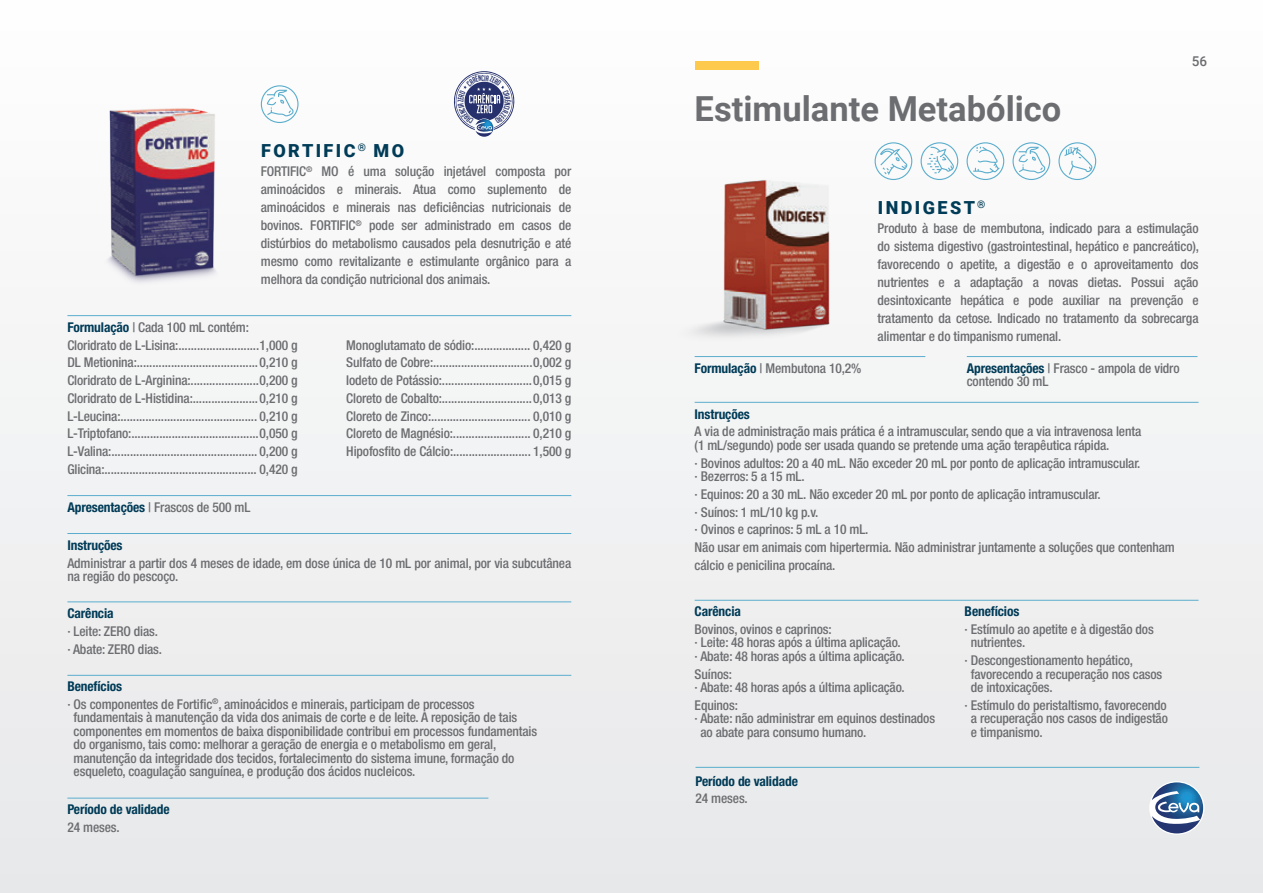
<style>
.page{position:relative;width:1263px;height:893px;background:#f1f2f3}
.page>*{position:absolute;margin:0;border:0;box-sizing:border-box;transform-origin:0 0}
.t1{font:700 34.5px "Roboto";color:#6c6d70}
.t2{font:900 18px "Roboto";letter-spacing:.135em;color:#003b57}
.t3{font:500 condensed 13.5px/17.7px "Helvetica Neue LT Std";letter-spacing:-.01em;color:#6c6d70}
.t4{font:700 condensed 13.5px "Helvetica Neue LT Std";letter-spacing:-.01em;color:#003b57}
.t5{font:500 13.5px "Roboto";color:#6c6d70}
.s1{font-weight:700;color:#003b57}
</style>
<div class="page">
<svg style="left:1149px;top:781px;width:55px;height:54px"></svg>
<svg style="left:1152px;top:782px;width:51px;height:51px"></svg>
<img style="left:58px;top:87px;width:203px;height:195px">
<hr style="left:67px;top:315px;width:504px;height:1px;background:#5aadcd">
<hr style="left:67px;top:495px;width:504px;height:1px;background:#5aadcd">
<hr style="left:67px;top:533px;width:504px;height:1px;background:#5aadcd">
<hr style="left:67px;top:798px;width:421px;height:1px;background:#5aadcd">
<hr style="left:67px;top:675px;width:504px;height:1px;background:#5aadcd">
<hr style="left:67px;top:601px;width:504px;height:1px;background:#5aadcd">
<svg style="left:261px;top:85px;width:37px;height:38px"></svg>
<div style="left:695px;top:62px;width:63px;height:8px;background:#feca4d"></div>
<img style="left:694px;top:163px;width:181px;height:194px">
<hr style="left:695px;top:356px;width:230px;height:1px;background:#5aadcd">
<hr style="left:695px;top:402px;width:503px;height:1px;background:#5aadcd">
<hr style="left:695px;top:600px;width:503px;height:1px;background:#5aadcd">
<hr style="left:967px;top:356px;width:230px;height:1px;background:#5aadcd">
<svg style="left:1012px;top:142px;width:38px;height:38px"></svg>
<svg style="left:966px;top:142px;width:38px;height:38px"></svg>
<svg style="left:920px;top:142px;width:38px;height:38px"></svg>
<svg style="left:875px;top:142px;width:37px;height:38px"></svg>
<svg style="left:1058px;top:142px;width:38px;height:38px"></svg>
<hr style="left:695px;top:767px;width:504px;height:1px;background:#5aadcd">
<svg style="left:453px;top:71px;width:62px;height:66px"></svg>
<h2 class="t2" style="left:261px;top:138px;width:145px">FORTIFIC<sup>®</sup> MO</h2>
<p class="t3" style="left:261px;top:162px;width:312px;text-align:justify">FORTIFIC<sup>®</sup> MO é uma solução injetável composta por aminoácidos e minerais. Atua como suplemento de aminoácidos e minerais nas deficiências nutricionais de bovinos. FORTIFIC<sup>®</sup> pode ser administrado em casos de distúrbios do metabolismo causados pela desnutrição e até mesmo como revitalizante e estimulante orgânico para a melhora da condição nutricional dos animais.</p>
<p class="t3" style="left:67px;top:318px;width:232px"><span class="s1">Formulação</span> | Cada 100 mL contém:<br>Cloridrato de L-Lisina:..........................1,000 g DL Metionina:.......................................0,210 g Cloridrato de L-Arginina:......................0,200 g Cloridrato de L-Histidina:.....................0,210 g L-Leucina:............................................ 0,210 g L-Triptofano:.........................................0,050 g L-Valina:............................................... 0,200 g Glicina:................................................. 0,420 g</p>
<p class="t3" style="left:67px;top:498px;width:184px"><span class="s1">Apresentações</span> | Frascos de 500 mL</p>
<p class="t3" style="left:346px;top:336px;width:227px;text-align:justify">Monoglutamato de sódio:.................. 0,420 g Sulfato de Cobre:................................0,002 g Iodeto de Potássio:.............................0,015 g Cloreto de Cobalto:.............................0,013 g Cloreto de Zinco:................................ 0,010 g Cloreto de Magnésio:......................... 0,210 g Hipofosfito de Cálcio:......................... 1,500 g</p>
<p class="t4" style="left:67px;top:537px;width:57px">Instruções</p>
<p class="t3" style="left:67px;top:556px;width:505px;line-height:13.5px">Administrar a partir dos 4 meses de idade, em dose única de 10 mL por animal, por via subcutânea na região do pescoço.</p>
<p class="t4" style="left:67px;top:605px;width:48px">Carência</p>
<p class="t3" style="left:67px;top:622px;width:96px">· Leite: ZERO dias. · Abate: ZERO dias.</p>
<p class="t3" style="left:67px;top:677px;width:409px"><span class="s1">Benefícios<br></span>· Os componentes de Fortific<sup>®</sup>, aminoácidos e minerais, participam de processos</p>
<p class="t3" style="left:74px;top:711px;width:465px;line-height:13.5px">fundamentais à manutenção da vida dos animais de corte e de leite. A reposição de tais componentes em momentos de baixa disponibilidade contribui em processos fundamentais do organismo, tais como: melhorar a geração de energia e o metabolismo em geral, manutenção da integridade dos tecidos, fortalecimento do sistema imune, formação do esqueleto, coagulação sanguínea, e produção dos ácidos nucleicos.</p>
<p class="t4" style="left:67px;top:801px;width:104px">Período de validade</p>
<p class="t3" style="left:67px;top:818px;width:54px">24 meses.</p>
<h1 class="t1" style="left:695px;top:85px;width:368px">Estimulante Metabólico</h1>
<p class="t5" style="left:1192px;top:51px;width:17px">56</p>
<h2 class="t2" style="left:878px;top:195px;width:109px">INDIGEST<sup>®</sup></h2>
<p class="t3" style="left:878px;top:219px;width:323px;text-align:justify">Produto à base de membutona, indicado para a estimulação do sistema digestivo (gastrointestinal, hepático e pancreático), favorecendo o apetite, a digestão e o aproveitamento dos nutrientes e a adaptação a novas dietas. Possui ação desintoxicante hepática e pode auxiliar na prevenção e tratamento da cetose. Indicado no tratamento da sobrecarga alimentar e do timpanismo rumenal.</p>
<p class="t3" style="left:695px;top:359px;width:168px"><span class="s1">Formulação</span> | Membutona 10,2%</p>
<p class="t4" style="left:695px;top:406px;width:57px">Instruções</p>
<p class="t3" style="left:695px;top:425px;width:448px;line-height:13.5px">A via de administração mais prática é a intramuscular, sendo que a via intravenosa lenta (1 mL/segundo) pode ser usada quando se pretende uma ação terapêutica rápida.</p>
<p class="t3" style="left:695px;top:456px;width:447px;line-height:13.5px">· Bovinos adultos: 20 a 40 mL. Não exceder 20 mL por ponto de aplicação intramuscular. · Bezerros: 5 a 15 mL.</p>
<p class="t3" style="left:695px;top:485px;width:482px">· Equinos: 20 a 30 mL. Não exceder 20 mL por ponto de aplicação intramuscular.<br>· Suínos: 1 mL/10 kg p.v.<br>· Ovinos e caprinos: 5 mL a 10 mL.<br>Não usar em animais com hipertermia. Não administrar juntamente a soluções que contenham cálcio e penicilina procaína.</p>
<p class="t4" style="left:965px;top:603px;width:56px">Benefícios</p>
<p class="t3" style="left:971px;top:622px;width:184px;line-height:13.5px;text-indent:-6px">· Estímulo ao apetite e à digestão dos nutrientes.</p>
<p class="t3" style="left:971px;top:653px;width:193px;line-height:13.5px;text-indent:-6px">· Descongestionamento hepático, favorecendo a recuperação nos casos de intoxicações.</p>
<p class="t3" style="left:971px;top:698px;width:199px;line-height:13.5px;text-align:justify;text-indent:-6px">· Estímulo do peristaltismo, favorecendo a recuperação nos casos de indigestão e timpanismo.</p>
<p class="t3" style="left:967px;top:361px;width:214px;line-height:13.5px"><span class="s1">Apresentações</span> | Frasco - ampola de vidro contendo 30 mL</p>
<p class="t4" style="left:695px;top:603px;width:48px">Carência</p>
<p class="t3" style="left:695px;top:622px;width:212px;line-height:13.5px">Bovinos, ovinos e caprinos:<br>· Leite: 48 horas após a última aplicação. · Abate: 48 horas após a última aplicação.</p>
<p class="t3" style="left:695px;top:667px;width:212px;line-height:13.5px">Suínos:<br>· Abate: 48 horas após a última aplicação.</p>
<p class="t3" style="left:695px;top:696px;width:45px">Equinos:</p>
<p class="t3" style="left:695px;top:710px;width:242px">· Abate: não administrar em equinos destinados</p>
<p class="t3" style="left:700px;top:723px;width:168px">ao abate para consumo humano.</p>
<p class="t4" style="left:695px;top:773px;width:104px">Período de validade</p>
<p class="t3" style="left:695px;top:790px;width:54px">24 meses.</p>
</div>
